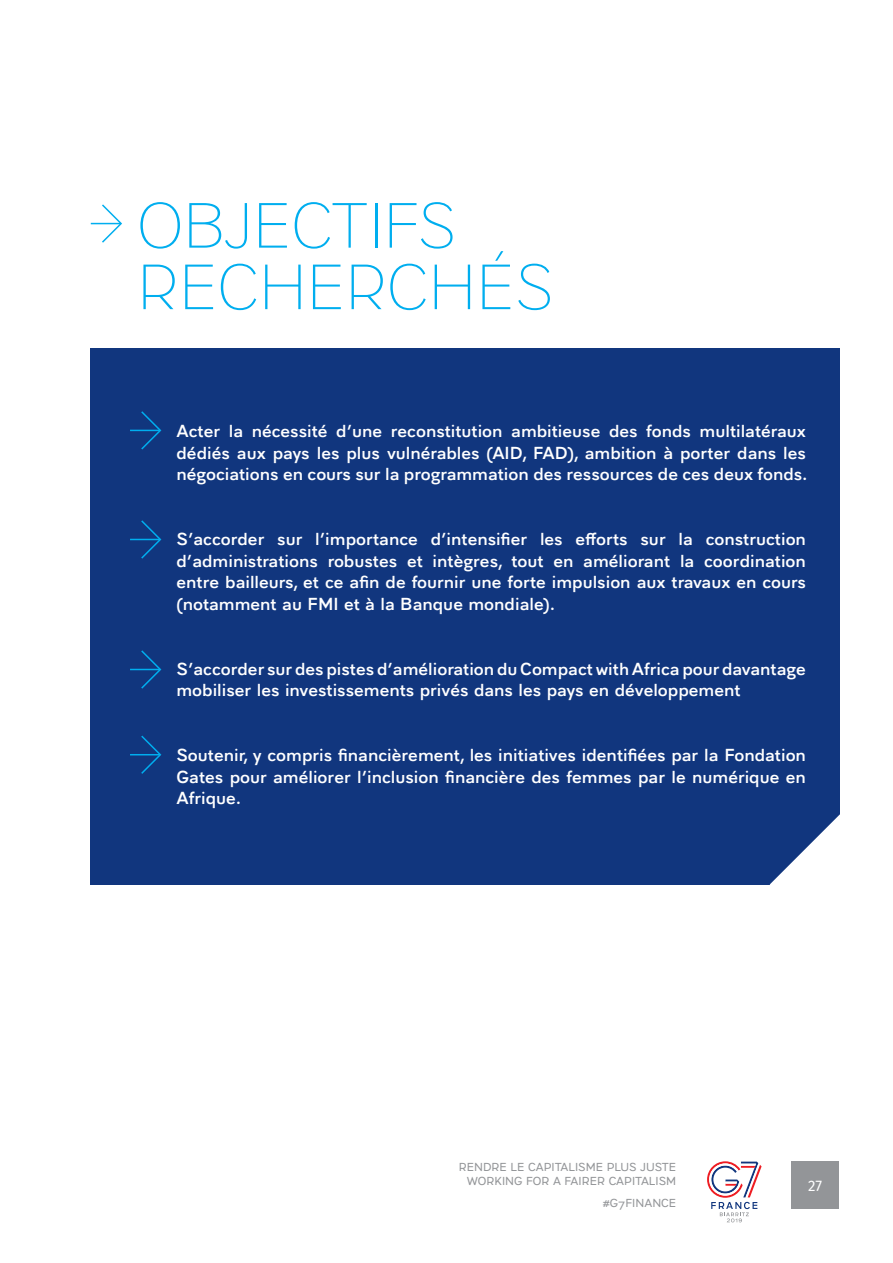
<style>
.page{position:relative;width:893px;height:1263px;background:#fff}
.page>*{position:absolute;margin:0;border:0;box-sizing:border-box;transform-origin:0 0}
.t1{font:100 66px "Aiglon Aaa";color:#00aeef}
.Texte_standard_-_bol{font:700 18px/21.6px "Aiglon Aaa";color:#fff;text-align:justify}
.t2{font:15px "Fira Sans";color:#fff}
.t3{font:12px/14.4px "Aiglon Aaa";color:#939598;text-align:right}
</style>
<div class="page">
<svg style="left:707px;top:1161px;width:55px;height:61px"></svg>
<div style="left:91px;top:348px;width:749px;height:536px;background:#11367e"></div>
<svg style="left:140px;top:411px;width:22px;height:39px"></svg>
<hr style="left:130px;top:430px;width:30px;height:1px;background:#00aeef">
<svg style="left:100px;top:204px;width:22px;height:39px"></svg>
<hr style="left:91px;top:223px;width:30px;height:1px;background:#00aeef">
<svg style="left:140px;top:520px;width:22px;height:39px"></svg>
<hr style="left:130px;top:539px;width:30px;height:1px;background:#00aeef">
<svg style="left:140px;top:650px;width:22px;height:39px"></svg>
<hr style="left:130px;top:669px;width:30px;height:1px;background:#00aeef">
<svg style="left:140px;top:735px;width:22px;height:39px"></svg>
<hr style="left:130px;top:754px;width:30px;height:1px;background:#00aeef">
<svg style="left:770px;top:814px;width:70px;height:71px"></svg>
<div style="left:792px;top:1161px;width:47px;height:48px;background:#939598"></div>
<p class="t1" style="left:137px;top:177px;width:321px">OBJECTIFS</p>
<p class="t1" style="left:137px;top:239px;width:418px">RECHERCHÉS</p>
<p class="Texte_standard_-_bol" style="left:176px;top:419px;width:633px">Acter la nécessité d’une reconstitution ambitieuse des fonds multilatéraux dédiés aux pays les plus vulnérables (AID, FAD), ambition à porter dans les négociations en cours sur la programmation des ressources de ces deux fonds.</p>
<p class="Texte_standard_-_bol" style="left:176px;top:527px;width:631px">S’accorder sur l’importance d’intensifier les efforts sur la construction d’administrations robustes et intègres, tout en améliorant la coordination entre bailleurs, et ce afin de fournir une forte impulsion aux travaux en cours (notamment au FMI et à la Banque mondiale).</p>
<p class="Texte_standard_-_bol" style="left:176px;top:656px;width:631px">S’accorder sur des pistes d’amélioration du Compact with Africa pour davantage mobiliser les investissements privés dans les pays en développement</p>
<p class="Texte_standard_-_bol" style="left:176px;top:743px;width:631px">Soutenir, y compris financièrement, les initiatives identifiées par la Fondation Gates pour améliorer l’inclusion financière des femmes par le numérique en Afrique.</p>
<p class="t3" style="left:459px;top:1158px;width:219px">RENDRE LE CAPITALISME PLUS JUSTE<br>WORKING FOR A FAIRER CAPITALISM</p>
<p class="t3" style="left:603px;top:1194px;width:75px">#G7FINANCE</p>
<p class="t2" style="left:808px;top:1174px;width:15px">27</p>
</div>
